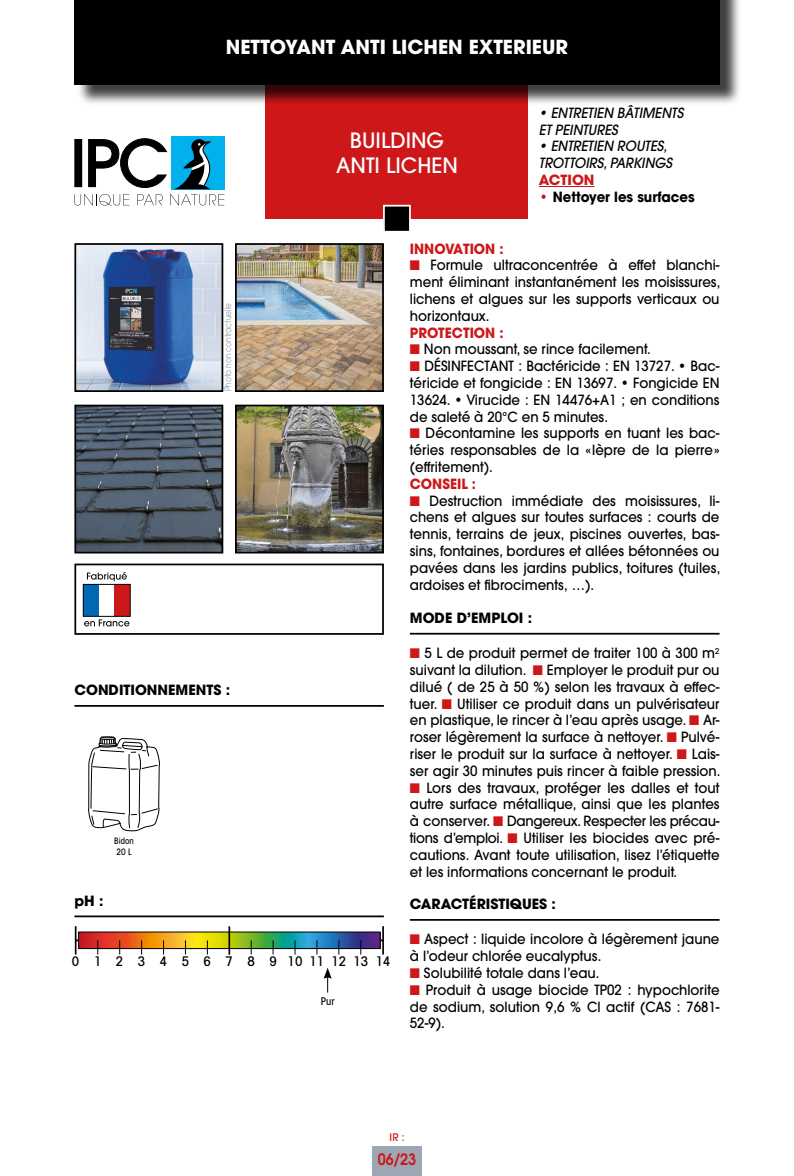
<style>
.page{position:relative;width:794px;height:1176px;background:#fff}
.page>*{position:absolute;margin:0;border:0;box-sizing:border-box;transform-origin:0 0}
.t1{font:500 21px "ITC Avant Garde Std";color:#fff}
.t2{font:700 19.25px "ITC Avant Garde Std";color:#fff}
.t3{font:600 15.75px "ITC Avant Garde Std";color:#cd1719;scale:.9 1}
.t4{font:500 14px/16.8px "ITC Avant Garde Std";color:#000;text-align:justify;scale:.95 1}
.t5{font:italic 500 14px/16.8px "ITC Avant Garde Std";color:#000;scale:.95 1}
.t6{font:700 14px "ITC Avant Garde Std";color:#000}
.t7{font:700 14px "ITC Avant Garde Std";color:#cd1719;scale:.95 1}
.t8{font:700 14px "ITC Avant Garde Std";color:#000;scale:.95 1}
.t9{font:700 14px "ITC Avant Garde Std";color:#cd1719}
.t10{font:500 condensed 13.3px "Avant Garde";letter-spacing:.265em;color:#000}
.t11{font:500 10.5px "ITC Avant Garde Std";color:#cd1719}
.t12{font:500 condensed 10.5px "ITC Avant Garde Std";color:#000}
.t13{font:8.75px "ITC Avant Garde Std";color:#91989c;scale:.85 1}
.t14{font:500 condensed 8.75px "ITC Avant Garde Std";color:#000}
.s1{color:#cd1719}
</style>
<div class="page">
<div style="left:74px;top:563px;width:310px;height:72px;border:2px solid #000"></div>
<div style="left:266px;top:79px;width:262px;height:140px;background:#cd1719"></div>
<div style="left:77px;top:0;width:664px;height:106px;background:#000;opacity:.75"></div>
<div style="left:74px;top:0;width:645px;height:84px;background:#000"></div>
<div style="left:372px;top:1146px;width:50px;height:30px;background:#9ca7b3"></div>
<div style="left:171px;top:136px;width:53px;height:53px;background:#00b1eb"></div>
<svg style="left:74px;top:138px;width:150px;height:67px"></svg>
<div style="left:384px;top:206px;width:26px;height:26px;background:#000"></div>
<div style="left:383px;top:205px;width:28px;height:28px;border:2px solid #fff"></div>
<hr style="left:74px;top:705px;width:310px;height:2px;background:#000">
<hr style="left:410px;top:633px;width:309px;height:1px;background:#000">
<hr style="left:410px;top:919px;width:309px;height:2px;background:#000">
<img style="left:77px;top:246px;width:143px;height:143px">
<div style="left:74px;top:243px;width:149px;height:149px;border:2px solid #000"></div>
<img style="left:77px;top:408px;width:143px;height:142px">
<div style="left:74px;top:405px;width:149px;height:148px;border:2px solid #000"></div>
<img style="left:238px;top:246px;width:143px;height:143px">
<div style="left:235px;top:243px;width:149px;height:149px;border:2px solid #000"></div>
<img style="left:238px;top:408px;width:143px;height:142px">
<div style="left:235px;top:405px;width:149px;height:148px;border:2px solid #000"></div>
<hr style="left:74px;top:915px;width:310px;height:2px;background:#000">
<hr style="left:76px;top:939px;width:307px;height:2px;background:#000">
<svg style="left:75px;top:926px;width:306px;height:29px"></svg>
<hr style="left:228px;top:926px;width:2px;height:28px;background:#000">
<hr style="left:382px;top:926px;width:2px;height:28px;background:#000">
<svg style="left:324px;top:968px;width:8px;height:24px"></svg>
<hr style="left:539px;top:186px;width:55px;height:1px;background:#cd1719">
<div style="left:83px;top:584px;width:16px;height:32px;background:#0069b4"></div>
<div style="left:115px;top:584px;width:15px;height:32px;background:#cd1719"></div>
<div style="left:83px;top:584px;width:48px;height:33px;border:1px solid #000"></div>
<svg style="left:87px;top:572px;width:40px;height:9px"></svg>
<svg style="left:84px;top:619px;width:45px;height:7px"></svg>
<svg style="left:88px;top:736px;width:72px;height:95px"></svg>
<p class="t2" style="left:226px;top:34px;width:344px">NETTOYANT ANTI LICHEN EXTERIEUR</p>
<p class="t13" style="left:223px;top:391px;width:105px;rotate:-90deg">Photo non contractuelle</p>
<p class="t6" style="left:74px;top:681px;width:157px">CONDITIONNEMENTS :</p>
<p class="t14" style="left:114px;top:836px;width:21px">Bidon</p>
<p class="t14" style="left:116px;top:846px;width:17px">20 L</p>
<p class="t1" style="left:350px;top:127px;width:96px">BUILDING</p>
<p class="t1" style="left:336px;top:152px;width:123px">ANTI LICHEN</p>
<p class="t5" style="left:539px;top:104px;width:153px">• ENTRETIEN BÂTIMENTS<br>ET PEINTURES</p>
<p class="t5" style="left:539px;top:138px;width:142px">• ENTRETIEN ROUTES,<br>TROTTOIRS, PARKINGS</p>
<p class="t9" style="left:539px;top:171px;width:57px">ACTION</p>
<p class="t8" style="left:539px;top:187px;width:166px"><span class="s1">•</span> Nettoyer les surfaces</p>
<p class="t7" style="left:410px;top:239px;width:100px">INNOVATION :</p>
<p class="t4" style="left:410px;top:257px;width:328px"><span class="s1">■</span> Formule ultraconcentrée à effet blanchi&shy;ment éliminant instantanément les moisissures, lichens et algues sur les supports verticaux ou horizontaux.</p>
<p class="t7" style="left:410px;top:323px;width:100px">PROTECTION :</p>
<p class="t4" style="left:410px;top:341px;width:255px"><span class="s1">■</span> Non moussant, se rince facilement.</p>
<p class="t4" style="left:410px;top:357px;width:327px"><span class="s1">■</span> DÉSINFECTANT : Bactéricide : EN 13727. • Bac&shy;téricide et fongicide : EN 13697. • Fongicide EN 13624. • Virucide : EN 14476+A1 ; en conditions de saleté à 20°C en 5 minutes.</p>
<p class="t4" style="left:410px;top:425px;width:327px"><span class="s1">■</span> Décontamine les supports en tuant les bac&shy;téries responsables de la «lèpre de la pierre» (effritement).</p>
<p class="t7" style="left:410px;top:474px;width:71px">CONSEIL :</p>
<p class="t4" style="left:410px;top:492px;width:328px"><span class="s1">■</span> Destruction immédiate des moisissures, li&shy;chens et algues sur toutes surfaces : courts de tennis, terrains de jeux, piscines ouvertes, bas&shy;sins, fontaines, bordures et allées bétonnées ou pavées dans les jardins publics, toitures (tuiles, ardoises et fibrociments, …).</p>
<p class="t6" style="left:410px;top:608px;width:124px">MODE D’EMPLOI :</p>
<p class="t4" style="left:410px;top:644px;width:328px"><span class="s1">■</span> 5 L de produit permet de traiter 100 à 300 m<sup>2 </sup>suivant la dilution. <span class="s1">■</span> Employer le produit pur ou dilué ( de 25 à 50 %) selon les travaux à effec&shy;tuer. <span class="s1">■</span> Utiliser ce produit dans un pulvérisateur en plastique, le rincer à l’eau après usage. <span class="s1">■</span> Ar&shy;roser légèrement la surface à nettoyer. <span class="s1">■</span> Pulvé&shy;riser le produit sur la surface à nettoyer. <span class="s1">■</span> Lais&shy;ser agir 30 minutes puis rincer à faible pression.</p>
<p class="t4" style="left:410px;top:779px;width:327px"><span class="s1">■</span> Lors des travaux, protéger les dalles et tout autre surface métallique, ainsi que les plantes à conserver. <span class="s1">■</span> Dangereux. Respecter les précau&shy;tions d’emploi. <span class="s1">■</span> Utiliser les biocides avec pré&shy;cautions. Avant toute utilisation, lisez l’étiquette et les informations concernant le produit.</p>
<p class="t6" style="left:74px;top:891px;width:31px">pH :</p>
<p class="t6" style="left:410px;top:895px;width:148px">CARACTÉRISTIQUES :</p>
<p class="t10" style="left:72px;top:953px;width:320px">0 1 2 3 4 5 6 7 8 91011121314</p>
<p class="t12" style="left:321px;top:994px;width:15px">Pur</p>
<p class="t4" style="left:410px;top:930px;width:327px"><span class="s1">■</span> Aspect : liquide incolore à légèrement jaune à l’odeur chlorée eucalyptus.</p>
<p class="t4" style="left:410px;top:964px;width:201px"><span class="s1">■</span> Solubilité totale dans l’eau.</p>
<p class="t4" style="left:410px;top:981px;width:327px"><span class="s1">■</span> Produit à usage biocide TP02 : hypochlorite de sodium, solution 9,6 % Cl actif (CAS : 7681- 52-9).</p>
<p class="t11" style="left:390px;top:1130px;width:16px">IR :</p>
<p class="t3" style="left:378px;top:1149px;width:44px">06/23</p>
</div>
